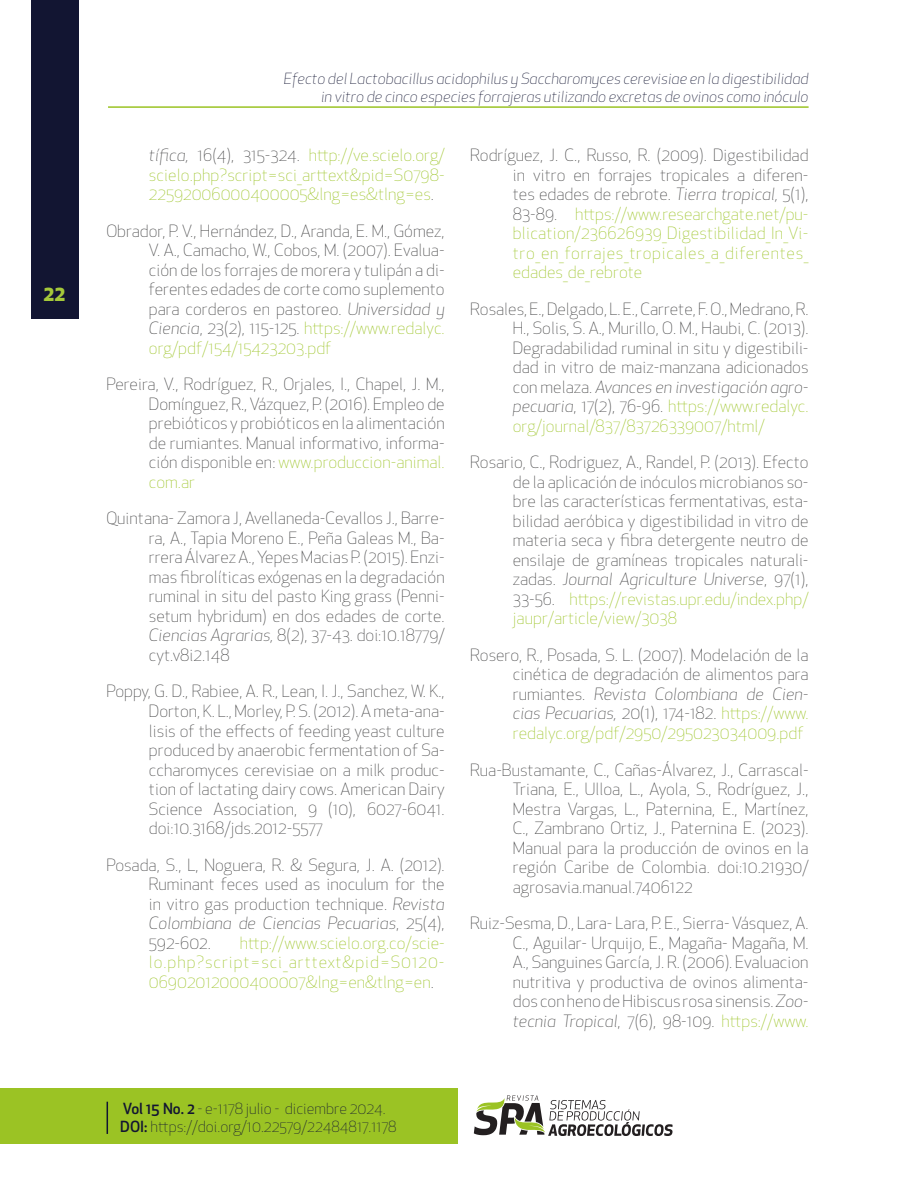
<style>
.page{position:relative;width:915px;height:1191px;background:#fff}
.page>*{position:absolute;margin:0;border:0;box-sizing:border-box;transform-origin:0 0}
.t1{font:700 21px "Apex New";color:#a5c93a}
.Bibliografia{font:300 16.5px/19.5px "Apex New";color:#3e3e3f;text-align:justify}
.Bibliografia-2{font:300 16.5px/19.5px "Apex New";letter-spacing:.005em;color:#9bc324;text-align:justify}
.t2{font:italic 300 15px/18px "Apex New";color:#121532;text-align:right}
.t3{font:300 15px/18px "Apex New";color:#121532}
.s1{font-style:italic;color:#3e3e3f}
.s2{color:#3e3e3f}
.s3{font-style:italic}
.s4{color:#9bc324}
.s5{font-weight:500}
</style>
<div class="page">
<div style="left:31px;top:0;width:47px;height:319px;background:#121532"></div>
<div style="left:0;top:1087px;width:457px;height:56px;background:#9bc324"></div>
<hr style="left:108px;top:106px;width:700px;height:2px;background:#9bc324">
<hr style="left:106px;top:1101px;width:2px;height:33px;background:#121532">
<svg style="left:473px;top:1095px;width:199px;height:41px"></svg>
<p class="t1" style="left:43px;top:278px;width:24px">22</p>
<p class="t2" style="left:284px;top:70px;width:526px">Efecto del Lactobacillus acidophilus y Saccharomyces cerevisiae en la digestibilidad in vitro de cinco especies forrajeras utilizando excretas de ovinos como inóculo</p>
<p class="Bibliografia-2" style="left:149px;top:146px;width:297px"><span class="s1">tífica,</span> <span class="s2">16(4), 315-324.</span> http://ve.scielo.org/ scielo.php?script=sci_arttext&amp;pid=S0798- 22592006000400005&amp;lng=es&amp;tlng=es<span class="s2">.</span></p>
<p class="Bibliografia" style="left:149px;top:221px;width:297px;text-indent:-43px">Obrador, P. V., Hernández, D., Aranda, E. M., Gómez, V. A., Camacho, W., Cobos, M. (2007). Evalua&shy;ción de los forrajes de morera y tulipán a di&shy;ferentes edades de corte como suplemento para corderos en pastoreo. <span class="s3">Universidad y Ciencia</span>, 23(2), 115-125. <span class="s4">https://www.redalyc. org/pdf/154/15423203.pdf</span></p>
<p class="Bibliografia" style="left:149px;top:375px;width:297px;text-indent:-43px">Pereira, V., Rodríguez, R., Orjales, I., Chapel, J. M., Domínguez, R., Vázquez, P. (2016). Empleo de prebióticos y probióticos en la alimentación de rumiantes. Manual informativo, informa&shy;ción disponible en: <span class="s4">www.produccion-animal. com.ar</span></p>
<p class="Bibliografia" style="left:149px;top:509px;width:297px;text-indent:-43px">Quintana- Zamora J, Avellaneda-Cevallos J., Barre&shy;ra, A., Tapia Moreno E., Peña Galeas M., Ba&shy;rrera Álvarez A., Yepes Macias P. (2015). Enzi&shy;mas fibrolíticas exógenas en la degradación ruminal in situ del pasto King grass (Penni&shy;setum hybridum) en dos edades de corte.<br><span class="s3">Ciencias Agrarias,</span> 8(2), 37-43. doi:10.18779/ cyt.v8i2.148</p>
<p class="Bibliografia" style="left:149px;top:682px;width:297px;text-indent:-43px">Poppy, G. D., Rabiee, A. R., Lean, I. J., Sanchez, W. K., Dorton, K. L., Morley, P. S. (2012). A meta-ana&shy;lisis of the effects of feeding yeast culture produced by anaerobic fermentation of Sa&shy;ccharomyces cerevisiae on a milk produc&shy;tion of lactating dairy cows. American Dairy Science Association, 9 (10), 6027-6041. doi:10.3168/jds.2012-5577</p>
<p class="Bibliografia" style="left:149px;top:855px;width:297px;text-indent:-43px">Posada, S., L, Noguera, R. &amp; Segura, J. A. (2012).<br>Ruminant feces used as inoculum for the in vitro gas production technique. <span class="s3">Revista Colombiana de Ciencias Pecuarias</span>, 25(4), 592-602.</p>
<p class="Bibliografia-2" style="left:149px;top:933px;width:297px;text-indent:91px">http://www.scielo.org.co/scie&shy;lo.php?script=sci_arttext&amp;pid=S0120- 06902012000400007&amp;lng=en&amp;tlng=en<span class="s2">.</span></p>
<p class="Bibliografia-2" style="left:512px;top:146px;width:297px;text-indent:-43px"><span class="s2">Rodríguez, J. C., Russo, R. (2009). Digestibilidad in vitro en forrajes tropicales a diferen&shy;tes edades de rebrote.</span> <span class="s1">Tierra tropical,</span> <span class="s2">5(1), 83-89.</span> https://www.researchgate.net/pu&shy;blication/236626939_Digestibilidad_In_Vi&shy;tro_en_forrajes_tropicales_a_diferentes_ edades_de_rebrote</p>
<p class="Bibliografia" style="left:512px;top:299px;width:297px;text-indent:-43px">Rosales, E., Delgado, L. E., Carrete, F. O., Medrano, R.<br>H., Solis, S. A., Murillo, O. M., Haubi, C. (2013).<br>Degradabilidad ruminal in situ y digestibili&shy;dad in vitro de maiz-manzana adicionados con melaza. <span class="s3">Avances en investigación agro&shy;pecuaria</span>, 17(2), 76-96. <span class="s4">https://www.redalyc. org/journal/837/83726339007/html/</span></p>
<p class="Bibliografia" style="left:512px;top:453px;width:297px;text-indent:-43px">Rosario, C., Rodriguez, A., Randel, P. (2013). Efecto de la aplicación de inóculos microbianos so&shy;bre las características fermentativas, esta&shy;bilidad aeróbica y digestibilidad in vitro de materia seca y fibra detergente neutro de ensilaje de gramíneas tropicales naturali&shy;zadas. <span class="s3">Journal Agriculture Universe</span>, 97(1), 33-56. <span class="s4">https://revistas.upr.edu/index.php/ jaupr/article/view/3038</span></p>
<p class="Bibliografia" style="left:512px;top:645px;width:297px;text-indent:-43px">Rosero, R., Posada, S. L. (2007). Modelación de la cinética de degradación de alimentos para rumiantes. <span class="s3">Revista Colombiana de Cien&shy;cias Pecuarias,</span> 20(1), 174-182. <span class="s4">https://www. redalyc.org/pdf/2950/295023034009.pdf</span></p>
<p class="Bibliografia" style="left:512px;top:760px;width:297px;text-indent:-43px">Rua-Bustamante, C., Cañas-Álvarez, J., Carrascal-Triana, E., Ulloa, L., Ayola, S., Rodríguez, J., Mestra Vargas, L., Paternina, E., Martínez, C., Zambrano Ortiz, J., Paternina E. (2023).<br>Manual para la producción de ovinos en la región Caribe de Colombia. doi:10.21930/ agrosavia.manual.7406122</p>
<p class="Bibliografia" style="left:512px;top:913px;width:297px;text-indent:-43px">Ruiz-Sesma, D., Lara- Lara, P. E., Sierra- Vásquez, A.<br>C., Aguilar- Urquijo, E., Magaña- Magaña, M.<br>A., Sanguines García, J. R. (2006). Evaluacion nutritiva y productiva de ovinos alimenta&shy;dos con heno de Hibiscus rosa sinensis. <span class="s3">Zoo&shy;tecnia Tropical</span>, 7(6), 98-109. <span class="s4">https://www.</span></p>
<p class="t3" style="left:120px;top:1099px;width:278px"><span class="s5">Vol 15 No. 2</span> - e-1178 julio - diciembre 2024.<br><span class="s5">DOI:</span> https://doi.org/10.22579/22484817.1178</p>
</div>
